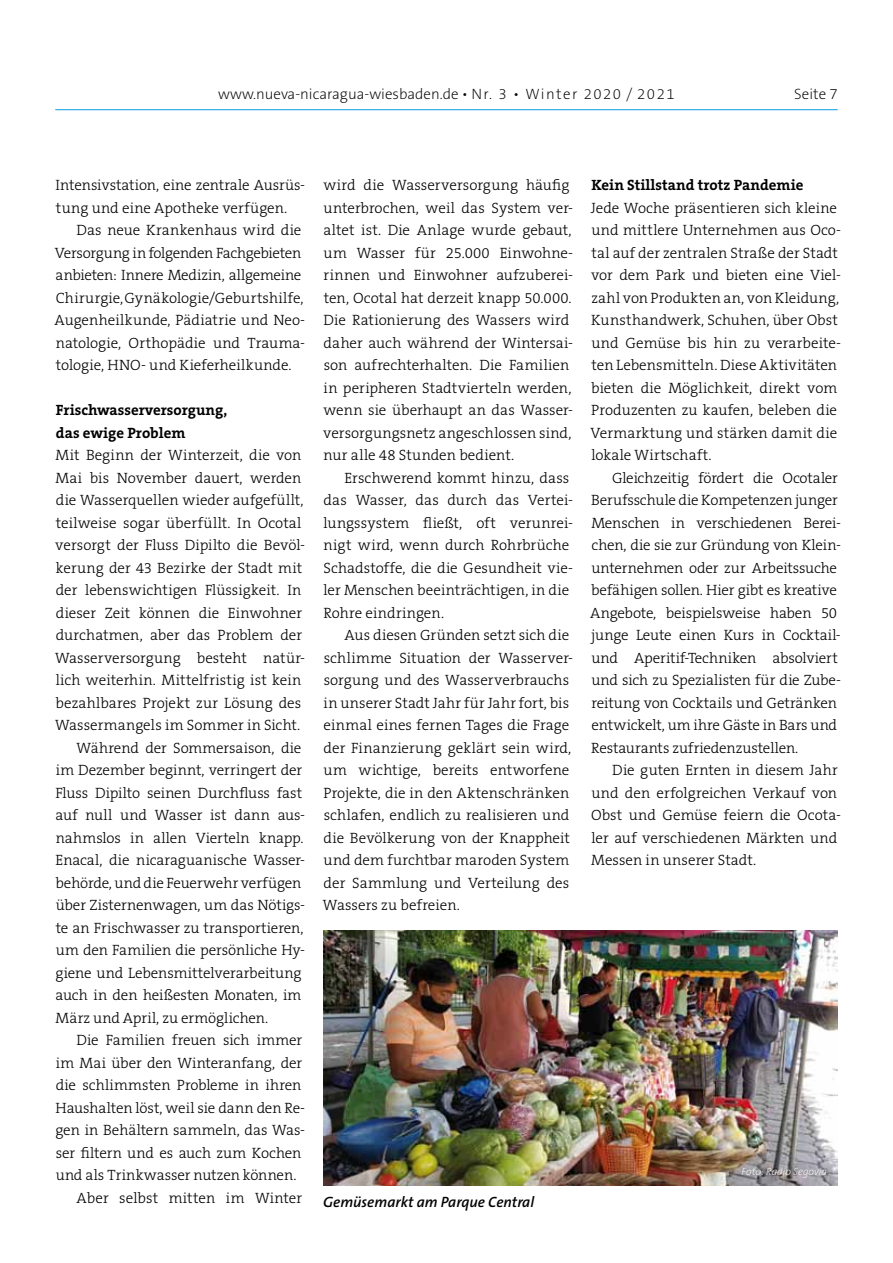
<style>
.page{position:relative;width:893px;height:1263px;background:#fff}
.page>*{position:absolute;margin:0;border:0;box-sizing:border-box;transform-origin:0 0}
.t1{font:300 15px/22.5px "The Serif B3";color:#000}
.t2{font:700 15px/22.5px "The Serif B7";color:#000}
.t3{font:200 15px "The Sans B2";color:#000}
.t4{font:italic 600 15px "The Sans B6";color:#000}
.t5{font:italic 200 10.5px "The Sans B2";color:#fff}
</style>
<div class="page">
<hr style="left:55px;top:109px;width:783px;height:1px;background:#009ee0">
<img style="left:323px;top:930px;width:515px;height:255px">
<p class="t3" style="left:218px;top:86px;width:458px">www.nueva-nicaragua-wiesbaden.de • Nr. 3 • Winter 2020 / 2021</p>
<p class="t3" style="left:794px;top:86px;width:45px">Seite 7</p>
<p class="t1" style="left:56px;top:175px;width:251px">Intensivstation, eine zentrale Ausrüs&shy;tung und eine Apotheke verfügen.</p>
<p class="t1" style="left:55px;top:220px;width:252px;text-indent:22px">Das neue Krankenhaus wird die Versorgung in folgenden Fachgebieten anbieten: Innere Medizin, allgemeine Chirurgie, Gynäkologie/Geburtshilfe, Augenheilkunde, Pädiatrie und Neo&shy;natologie, Orthopädie und Trauma&shy;tologie, HNO- und Kieferheilkunde.</p>
<p class="t2" style="left:56px;top:399px;width:173px">Frischwasserversorgung, das ewige Problem</p>
<p class="t1" style="left:56px;top:445px;width:247px">Mit Beginn der Winterzeit, die von</p>
<p class="t1" style="left:56px;top:467px;width:247px">Mai bis November dauert, werden</p>
<p class="t1" style="left:56px;top:490px;width:249px">die Wasserquellen wieder aufgefüllt,</p>
<p class="t1" style="left:56px;top:512px;width:247px">teilweise sogar überfüllt. In Ocotal</p>
<p class="t1" style="left:55px;top:535px;width:251px">versorgt der Fluss Dipilto die Bevöl-</p>
<p class="t1" style="left:56px;top:557px;width:248px">kerung der 43 Bezirke der Stadt mit</p>
<p class="t1" style="left:56px;top:580px;width:247px">der lebenswichtigen Flüssigkeit. In</p>
<p class="t1" style="left:56px;top:602px;width:248px">dieser Zeit können die Einwohner</p>
<p class="t1" style="left:56px;top:625px;width:248px">durchatmen, aber das Problem der</p>
<p class="t1" style="left:55px;top:647px;width:252px">Wasserversorgung besteht natür-</p>
<p class="t1" style="left:56px;top:670px;width:247px">lich weiterhin. Mittelfristig ist kein</p>
<p class="t1" style="left:56px;top:692px;width:247px">bezahlbares Projekt zur Lösung des</p>
<p class="t1" style="left:55px;top:715px;width:247px">Wassermangels im Sommer in Sicht.</p>
<p class="t1" style="left:77px;top:737px;width:226px">Während der Sommersaison, die</p>
<p class="t1" style="left:56px;top:760px;width:248px">im Dezember beginnt, verringert der</p>
<p class="t1" style="left:56px;top:782px;width:248px">Fluss Dipilto seinen Durchfluss fast</p>
<p class="t1" style="left:56px;top:805px;width:251px">auf null und Wasser ist dann aus-</p>
<p class="t1" style="left:56px;top:827px;width:249px">nahmslos in allen Vierteln knapp.</p>
<p class="t1" style="left:56px;top:850px;width:251px">Enacal, die nicaraguanische Wasser-</p>
<p class="t1" style="left:56px;top:872px;width:247px">behörde, und die Feuerwehr verfügen</p>
<p class="t1" style="left:56px;top:895px;width:251px">über Zisternenwagen, um das Nötigs-</p>
<p class="t1" style="left:56px;top:917px;width:249px">te an Frischwasser zu transportieren,</p>
<p class="t1" style="left:56px;top:940px;width:251px">um den Familien die persönliche Hy-</p>
<p class="t1" style="left:56px;top:962px;width:247px">giene und Lebensmittelverarbeitung</p>
<p class="t1" style="left:56px;top:985px;width:247px">auch in den heißesten Monaten, im</p>
<p class="t1" style="left:56px;top:1007px;width:214px">März und April, zu ermöglichen.</p>
<p class="t1" style="left:77px;top:1030px;width:227px">Die Familien freuen sich immer</p>
<p class="t1" style="left:56px;top:1052px;width:248px">im Mai über den Winteranfang, der</p>
<p class="t1" style="left:56px;top:1075px;width:247px">die schlimmsten Probleme in ihren</p>
<p class="t1" style="left:56px;top:1097px;width:251px">Haushalten löst, weil sie dann den Re-</p>
<p class="t1" style="left:56px;top:1120px;width:251px">gen in Behältern sammeln, das Was-</p>
<p class="t1" style="left:56px;top:1142px;width:247px">ser filtern und es auch zum Kochen</p>
<p class="t1" style="left:56px;top:1165px;width:242px">und als Trinkwasser nutzen können.</p>
<p class="t1" style="left:77px;top:1187px;width:227px">Aber selbst mitten im Winter</p>
<p class="t1" style="left:323px;top:175px;width:251px">wird die Wasserversorgung häufig unterbrochen, weil das System ver&shy;altet ist. Die Anlage wurde gebaut, um Wasser für 25.000 Einwohne&shy;rinnen und Einwohner aufzuberei&shy;ten, Ocotal hat derzeit knapp 50.000.<br>Die Rationierung des Wassers wird daher auch während der Wintersai&shy;son aufrechterhalten. Die Familien in peripheren Stadtvierteln werden, wenn sie überhaupt an das Wasser&shy;versorgungsnetz angeschlossen sind, nur alle 48 Stunden bedient.</p>
<p class="t1" style="left:323px;top:467px;width:251px;text-indent:21px">Erschwerend kommt hinzu, dass das Wasser, das durch das Vertei&shy;lungssystem fließt, oft verunrei&shy;nigt wird, wenn durch Rohrbrüche<br>Schadstoffe, die die Gesundheit vie&shy;ler Menschen beeinträchtigen, in die<br>Rohre eindringen.</p>
<p class="t1" style="left:323px;top:625px;width:252px;text-indent:21px">Aus diesen Gründen setzt sich die schlimme Situation der Wasserver&shy;sorgung und des Wasserverbrauchs in unserer Stadt Jahr für Jahr fort, bis einmal eines fernen Tages die Frage der Finanzierung geklärt sein wird, um wichtige, bereits entworfene Projekte, die in den Aktenschränken schlafen, endlich zu realisieren und die Bevölkerung von der Knappheit und dem furchtbar maroden System der Sammlung und Verteilung des Wassers zu befreien.</p>
<p class="t2" style="left:592px;top:174px;width:213px">Kein Stillstand trotz Pandemie</p>
<p class="t1" style="left:591px;top:197px;width:252px">Jede Woche präsentieren sich kleine und mittlere Unternehmen aus Oco&shy;tal auf der zentralen Straße der Stadt vor dem Park und bieten eine Viel&shy;zahl von Produkten an, von Kleidung, Kunsthandwerk, Schuhen, über Obst und Gemüse bis hin zu verarbeite&shy;ten Lebensmitteln. Diese Aktivitäten bieten die Möglichkeit, direkt vom Produzenten zu kaufen, beleben die Vermarktung und stärken damit die lokale Wirtschaft.</p>
<p class="t1" style="left:590px;top:467px;width:252px;text-indent:22px">Gleichzeitig fördert die Ocotaler Berufsschule die Kompetenzen junger Menschen in verschiedenen Berei&shy;chen, die sie zur Gründung von Klein&shy;unternehmen oder zur Arbeitssuche befähigen sollen. Hier gibt es kreative Angebote, beispielsweise haben 50 junge Leute einen Kurs in Cocktail&shy;und Aperitif-Techniken absolviert und sich zu Spezialisten für die Zube&shy;reitung von Cocktails und Getränken entwickelt, um ihre Gäste in Bars und Restaurants zufriedenzustellen.</p>
<p class="t1" style="left:591px;top:760px;width:251px;text-indent:21px">Die guten Ernten in diesem Jahr und den erfolgreichen Verkauf von<br>Obst und Gemüse feiern die Ocota&shy;ler auf verschiedenen Märkten und<br>Messen in unserer Stadt.</p>
<p class="t4" style="left:323px;top:1194px;width:213px">Gemüsemarkt am Parque Central</p>
<p class="t5" style="left:742px;top:1166px;width:87px">Foto: Radio Segovia</p>
</div>
